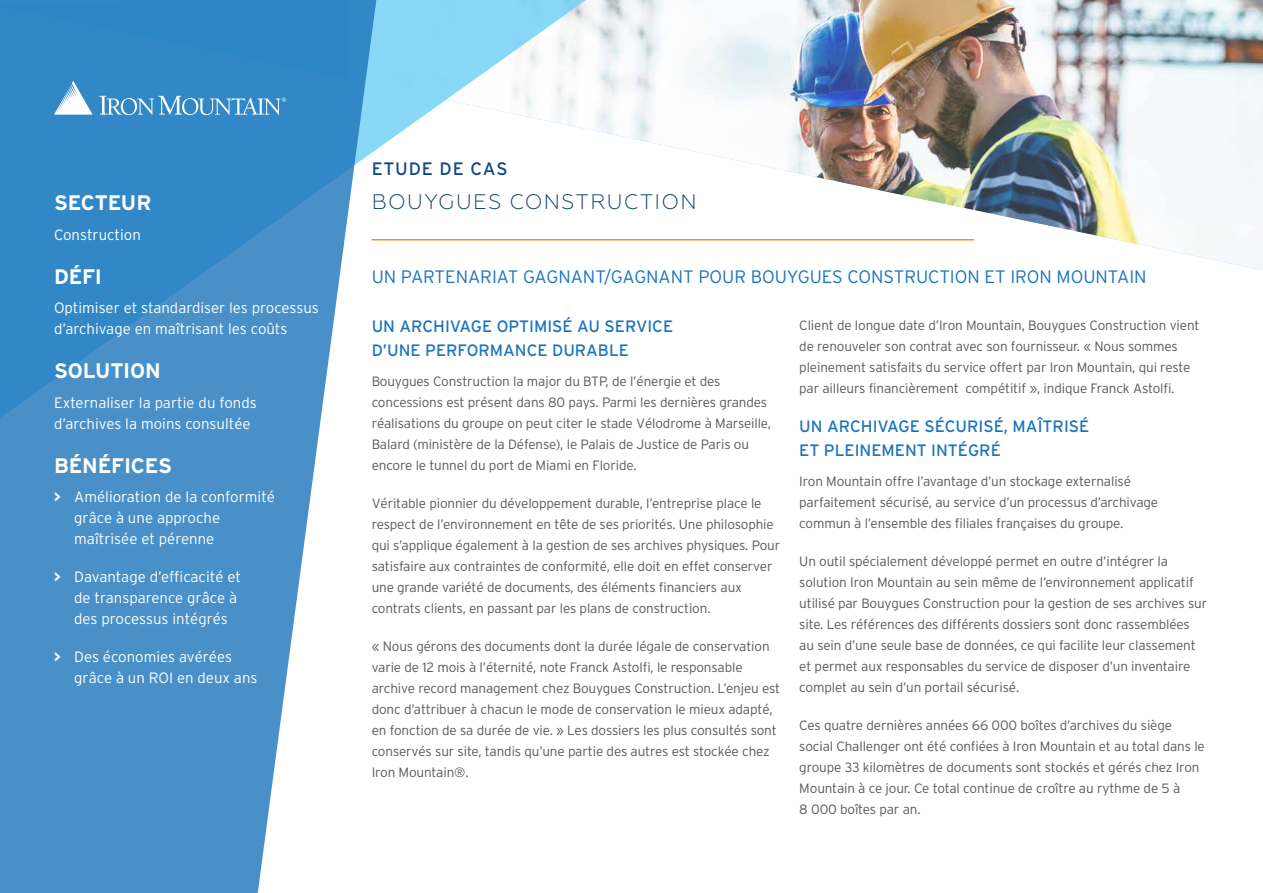
<style>
.page{position:relative;width:1263px;height:893px;background:#fff}
.page>*{position:absolute;margin:0;border:0;box-sizing:border-box;transform-origin:0 0}
.t1{font:700 21px "Interstate";letter-spacing:-.01em;color:#fff}
.t2{font:300 21px "Geometria";letter-spacing:.065em;color:#14477d}
.t3{font:300 18px "Interstate";color:#1c75bc}
.t4{font:18px "Interstate";letter-spacing:.045em;color:#14477d}
.t5{font:16.5px/24px "Interstate";color:#1c75bc}
.t6{font:300 15px/21px "Interstate";color:#fff}
.t7{font:300 13.5px/21px "Interstate";letter-spacing:-.01em;color:#58595b}
.s1{font-weight:700}
</style>
<div class="page">
<img style="left:598px;top:0;width:665px;height:271px">
<svg style="left:378px;top:0;width:220px;height:241px"></svg>
<svg style="left:0;top:0;width:378px;height:893px;fill:#4990c9"></svg>
<svg style="left:99px;top:96px;width:187px;height:19px;background:#63a4d4"></svg>
<svg style="left:54px;top:81px;width:39px;height:34px"></svg>
<hr style="left:372px;top:239px;width:602px;height:1px;background:#f7941e">
<h1 class="t1" style="left:54px;top:190px;width:99px">SECTEUR</h1>
<p class="t6" style="left:54px;top:224px;width:88px">Construction</p>
<h1 class="t1" style="left:54px;top:263px;width:50px">DÉFI</h1>
<p class="t6" style="left:54px;top:297px;width:266px">Optimiser et standardiser les processus d’archivage en maîtrisant les coûts</p>
<h1 class="t1" style="left:54px;top:358px;width:108px">SOLUTION</h1>
<p class="t6" style="left:54px;top:392px;width:204px">Externaliser la partie du fonds d’archives la moins consultée</p>
<h1 class="t1" style="left:54px;top:452px;width:120px">BÉNÉFICES</h1>
<p class="t6" style="left:74px;top:486px;width:202px;text-indent:-20px"><span class="s1">&gt;</span> Amélioration de la conformité grâce à une approche maîtrisée et pérenne</p>
<p class="t6" style="left:74px;top:566px;width:168px;text-indent:-20px"><span class="s1">&gt;</span> Davantage d’efficacité et de transparence grâce à des processus intégrés</p>
<p class="t6" style="left:74px;top:646px;width:185px;text-indent:-20px"><span class="s1">&gt;</span> Des économies avérées grâce à un ROI en deux ans</p>
<h2 class="t4" style="left:372px;top:159px;width:138px">ETUDE DE CAS</h2>
<h1 class="t2" style="left:372px;top:190px;width:326px">BOUYGUES CONSTRUCTION</h1>
<h2 class="t3" style="left:372px;top:267px;width:776px">UN PARTENARIAT GAGNANT/GAGNANT POUR BOUYGUES CONSTRUCTION ET IRON MOUNTAIN</h2>
<p class="t5" style="left:372px;top:314px;width:303px">UN ARCHIVAGE OPTIMISÉ AU SERVICE<br>D’UNE PERFORMANCE DURABLE</p>
<p class="t7" style="left:372px;top:370px;width:401px">Bouygues Construction la major du BTP, de l’énergie et des concessions est présent dans 80 pays. Parmi les dernières grandes réalisations du groupe on peut citer le stade Vélodrome à Marseille, Balard (ministère de la Défense), le Palais de Justice de Paris ou encore le tunnel du port de Miami en Floride.</p>
<p class="t7" style="left:372px;top:492px;width:410px">Véritable pionnier du développement durable, l’entreprise place le respect de l’environnement en tête de ses priorités. Une philosophie qui s’applique également à la gestion de ses archives physiques. Pour satisfaire aux contraintes de conformité, elle doit en effet conserver une grande variété de documents, des éléments financiers aux contrats clients, en passant par les plans de construction.</p>
<p class="t7" style="left:372px;top:635px;width:410px">« Nous gérons des documents dont la durée légale de conservation varie de 12 mois à l’éternité, note Franck Astolfi, le responsable archive record management chez Bouygues Construction. L’enjeu est donc d’attribuer à chacun le mode de conservation le mieux adapté, en fonction de sa durée de vie. » Les dossiers les plus consultés sont conservés sur site, tandis qu’une partie des autres est stockée chez Iron Mountain®.</p>
<p class="t7" style="left:799px;top:315px;width:402px">Client de longue date d’Iron Mountain, Bouygues Construction vient de renouveler son contrat avec son fournisseur. « Nous sommes pleinement satisfaits du service offert par Iron Mountain, qui reste par ailleurs financièrement compétitif », indique Franck Astolfi.</p>
<p class="t5" style="left:799px;top:414px;width:292px">UN ARCHIVAGE SÉCURISÉ, MAÎTRISÉ<br>ET PLEINEMENT INTÉGRÉ</p>
<p class="t7" style="left:799px;top:470px;width:360px">Iron Mountain offre l’avantage d’un stockage externalisé parfaitement sécurisé, au service d’un processus d’archivage commun à l’ensemble des filiales françaises du groupe.</p>
<p class="t7" style="left:799px;top:550px;width:409px">Un outil spécialement développé permet en outre d’intégrer la solution Iron Mountain au sein même de l’environnement applicatif utilisé par Bouygues Construction pour la gestion de ses archives sur site. Les références des différents dossiers sont donc rassemblées au sein d’une seule base de données, ce qui facilite leur classement et permet aux responsables du service de disposer d’un inventaire complet au sein d’un portail sécurisé.</p>
<p class="t7" style="left:799px;top:714px;width:407px">Ces quatre dernières années 66 000 boîtes d’archives du siège social Challenger ont été confiées à Iron Mountain et au total dans le groupe 33 kilomètres de documents sont stockés et gérés chez Iron Mountain à ce jour. Ce total continue de croître au rythme de 5 à<br>8 000 boîtes par an.</p>
</div>
